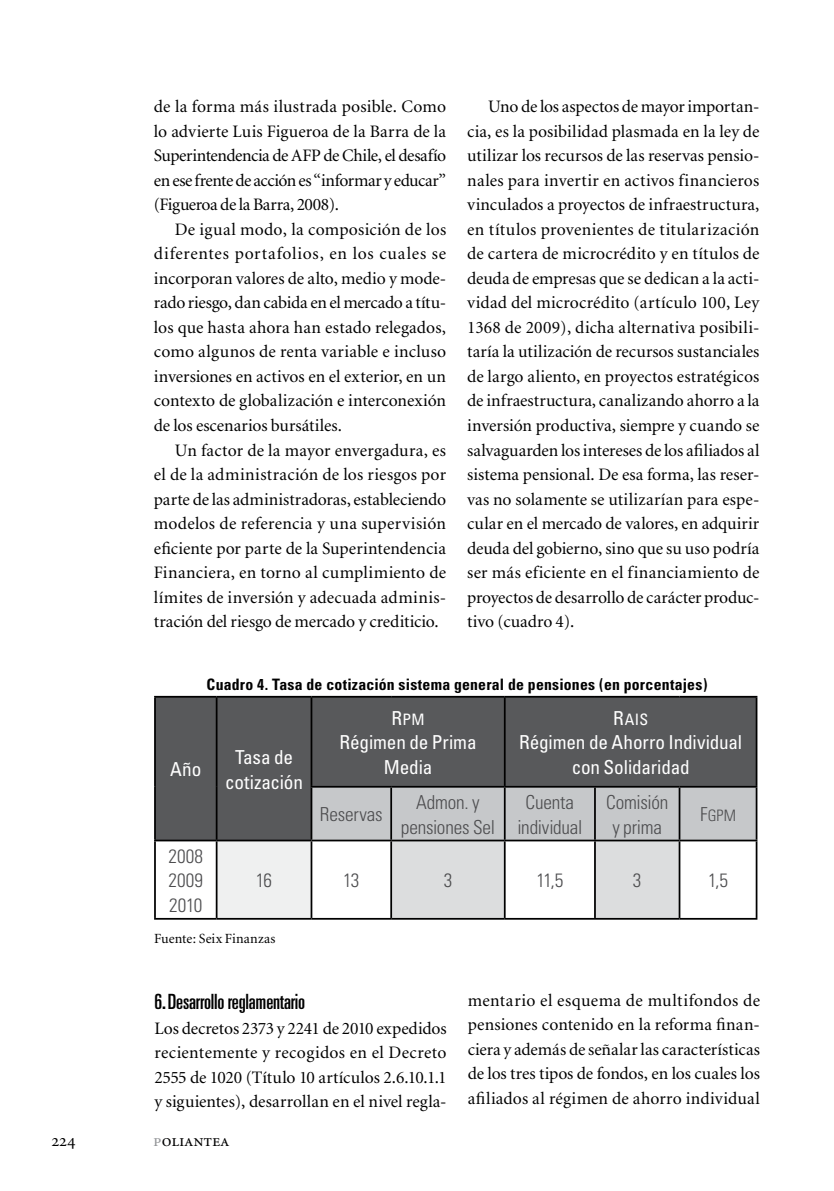
<style>
.page{position:relative;width:834px;height:1191px;background:#fff}
.page>*{position:absolute;margin:0;border:0;box-sizing:border-box;transform-origin:0 0}
.t1{font:ultra-condensed 21px "Univers";letter-spacing:-.01em;color:#000}
.t2{font:300 condensed 19.25px/24.5px "Univers";letter-spacing:-.01em;color:#4d4d4f;text-align:center}
.t3{font:condensed 19.25px/24.5px "Univers";letter-spacing:-.01em;color:#fff;text-align:center}
.t4{font:17.5px/24.5px "Minion";letter-spacing:-.005em;color:#000;text-align:justify}
.t5{font:17.5px "Minion Regular SC";letter-spacing:-.01em;color:#000}
.t6{font:700 condensed 15.75px "Univers";letter-spacing:.015em;color:#000}
.t7{font:condensed 15.75px "Univers";color:#fff}
.t8{font:300 condensed 15.75px "Univers";color:#4d4d4f}
.t9{font:14px "Minion";letter-spacing:.005em;color:#000}
.s1{font-size:19.25px}
.s2{color:#939598}
</style>
<div class="page">
<div style="left:156px;top:697px;width:599px;height:142px;background:#58595b"></div>
<div style="left:216px;top:840px;width:95px;height:78px;background:#eff0f0"></div>
<svg style="left:312px;top:787px;width:443px;height:131px"></svg>
<hr style="left:154px;top:696px;width:62px;height:1px;background:#000">
<hr style="left:154px;top:697px;width:2px;height:89px;background:#000">
<hr style="left:216px;top:696px;width:95px;height:1px;background:#000">
<hr style="left:216px;top:697px;width:1px;height:89px;background:#000">
<hr style="left:311px;top:696px;width:80px;height:1px;background:#000">
<hr style="left:310px;top:697px;width:2px;height:89px;background:#000">
<hr style="left:391px;top:696px;width:113px;height:1px;background:#000">
<hr style="left:504px;top:696px;width:91px;height:1px;background:#000">
<hr style="left:504px;top:697px;width:1px;height:89px;background:#000">
<hr style="left:595px;top:696px;width:84px;height:1px;background:#000">
<hr style="left:679px;top:696px;width:78px;height:1px;background:#000">
<hr style="left:755px;top:697px;width:2px;height:89px;background:#000">
<hr style="left:154px;top:786px;width:2px;height:53px;background:#000">
<hr style="left:216px;top:786px;width:1px;height:53px;background:#000">
<hr style="left:310px;top:786px;width:81px;height:1px;background:#000">
<hr style="left:310px;top:787px;width:2px;height:52px;background:#000">
<hr style="left:391px;top:786px;width:113px;height:1px;background:#000">
<hr style="left:390px;top:787px;width:2px;height:52px;background:#000">
<hr style="left:504px;top:786px;width:91px;height:1px;background:#000">
<hr style="left:504px;top:787px;width:1px;height:52px;background:#000">
<hr style="left:595px;top:786px;width:84px;height:1px;background:#000">
<hr style="left:594px;top:787px;width:1px;height:52px;background:#000">
<hr style="left:679px;top:786px;width:78px;height:1px;background:#000">
<hr style="left:678px;top:787px;width:2px;height:52px;background:#000">
<hr style="left:755px;top:787px;width:2px;height:52px;background:#000">
<hr style="left:154px;top:839px;width:62px;height:2px;background:#000">
<hr style="left:154px;top:841px;width:2px;height:77px;background:#000">
<hr style="left:216px;top:839px;width:95px;height:2px;background:#000">
<hr style="left:216px;top:841px;width:1px;height:77px;background:#000">
<hr style="left:311px;top:839px;width:80px;height:2px;background:#000">
<hr style="left:310px;top:841px;width:2px;height:77px;background:#000">
<hr style="left:391px;top:839px;width:113px;height:2px;background:#000">
<hr style="left:390px;top:841px;width:2px;height:77px;background:#000">
<hr style="left:504px;top:839px;width:91px;height:2px;background:#000">
<hr style="left:504px;top:841px;width:1px;height:77px;background:#000">
<hr style="left:595px;top:839px;width:84px;height:2px;background:#000">
<hr style="left:594px;top:841px;width:1px;height:77px;background:#000">
<hr style="left:679px;top:839px;width:78px;height:2px;background:#000">
<hr style="left:678px;top:841px;width:2px;height:77px;background:#000">
<hr style="left:755px;top:841px;width:2px;height:77px;background:#000">
<hr style="left:154px;top:918px;width:62px;height:1px;background:#000">
<hr style="left:216px;top:918px;width:95px;height:1px;background:#000">
<hr style="left:311px;top:918px;width:80px;height:1px;background:#000">
<hr style="left:391px;top:918px;width:113px;height:1px;background:#000">
<hr style="left:504px;top:918px;width:91px;height:1px;background:#000">
<hr style="left:595px;top:918px;width:84px;height:1px;background:#000">
<hr style="left:679px;top:918px;width:78px;height:1px;background:#000">
<p class="t4" style="left:154px;top:95px;width:294px">de la forma más ilustrada posible. Como lo advierte Luis Figueroa de la Barra de la Superintendencia de AFP de Chile, el desafío en ese frente de acción es “informar y educar” (Figueroa de la Barra, 2008).</p>
<p class="t4" style="left:154px;top:218px;width:294px;text-indent:21px">De igual modo, la composición de los diferentes portafolios, en los cuales se incorporan valores de alto, medio y mode&shy;rado riesgo, dan cabida en el mercado a títu&shy;los que hasta ahora han estado relegados, como algunos de renta variable e incluso inversiones en activos en el exterior, en un contexto de globalización e interconexión de los escenarios bursátiles.</p>
<p class="t4" style="left:154px;top:438px;width:294px;text-indent:21px">Un factor de la mayor envergadura, es el de la administración de los riesgos por parte de las administradoras, estableciendo modelos de referencia y una supervisión eficiente por parte de la Superintendencia Financiera, en torno al cumplimiento de límites de inversión y adecuada adminis&shy;tración del riesgo de mercado y crediticio.</p>
<p class="t4" style="left:467px;top:95px;width:294px;text-indent:21px">Uno de los aspectos de mayor importan&shy;cia, es la posibilidad plasmada en la ley de utilizar los recursos de las reservas pensio&shy;nales para invertir en activos financieros vinculados a proyectos de infraestructura, en títulos provenientes de titularización de cartera de microcrédito y en títulos de deuda de empresas que se dedican a la acti&shy;vidad del microcrédito (artículo 100, Ley 1368 de 2009), dicha alternativa posibili&shy;taría la utilización de recursos sustanciales de largo aliento, en proyectos estratégicos de infraestructura, canalizando ahorro a la inversión productiva, siempre y cuando se salvaguarden los intereses de los afiliados al sistema pensional. De esa forma, las reser&shy;vas no solamente se utilizarían para espe&shy;cular en el mercado de valores, en adquirir deuda del gobierno, sino que su uso podría ser más eficiente en el financiamiento de proyectos de desarrollo de carácter produc&shy;tivo (cuadro 4).</p>
<p class="t6" style="left:206px;top:675px;width:502px">Cuadro 4. Tasa de cotización sistema general de pensiones (en porcentajes)</p>
<p class="t3" style="left:170px;top:757px;width:33px">Año</p>
<p class="t2" style="left:168px;top:843px;width:36px;text-align:justify">2008<br>2009<br>2010</p>
<p class="t3" style="left:225px;top:744px;width:79px">Tasa de cotización</p>
<p class="t7" style="left:391px;top:709px;width:35px"><span class="s1">R</span>PM</p>
<p class="t3" style="left:339px;top:730px;width:138px">Régimen de Prima<br>Media</p>
<p class="t7" style="left:613px;top:709px;width:36px"><span class="s1">R</span>AIS</p>
<p class="t3" style="left:519px;top:730px;width:224px">Régimen de Ahorro Individual con Solidaridad</p>
<p class="t2" style="left:320px;top:802px;width:64px">Reservas</p>
<p class="t2" style="left:401px;top:790px;width:96px">Admon. y pensiones Sel</p>
<p class="t2" style="left:517px;top:790px;width:66px">Cuenta individual</p>
<p class="t2" style="left:606px;top:790px;width:64px">Comisión y prima</p>
<p class="t8" style="left:700px;top:806px;width:37px"><span class="s1">F</span>GPM</p>
<p class="t2" style="left:256px;top:868px;width:18px">16</p>
<p class="t2" style="left:343px;top:868px;width:18px">13</p>
<p class="t2" style="left:443px;top:868px;width:10px">3</p>
<p class="t2" style="left:536px;top:868px;width:28px">11,5</p>
<p class="t2" style="left:633px;top:868px;width:10px">3</p>
<p class="t2" style="left:708px;top:868px;width:21px">1,5</p>
<p class="t9" style="left:154px;top:931px;width:123px">Fuente: Seix Finanzas</p>
<p class="t1" style="left:154px;top:990px;width:152px">6. Desarrollo reglamentario</p>
<p class="t4" style="left:154px;top:1016px;width:294px">Los decretos 2373 y 2241 de 2010 expedidos recientemente y recogidos en el Decreto 2555 de 1020 (Título 10 artículos 2.6.10.1.1 y siguientes), desarrollan en el nivel regla-</p>
<p class="t5" style="left:51px;top:1132px;width:25px">224</p>
<p class="t5" style="left:153px;top:1132px;width:78px"><span class="s2">p</span>oliantea</p>
<p class="t4" style="left:467px;top:988px;width:294px">mentario el esquema de multifondos de pensiones contenido en la reforma finan&shy;ciera y además de señalar las características de los tres tipos de fondos, en los cuales los afiliados al régimen de ahorro individual</p>
</div>
